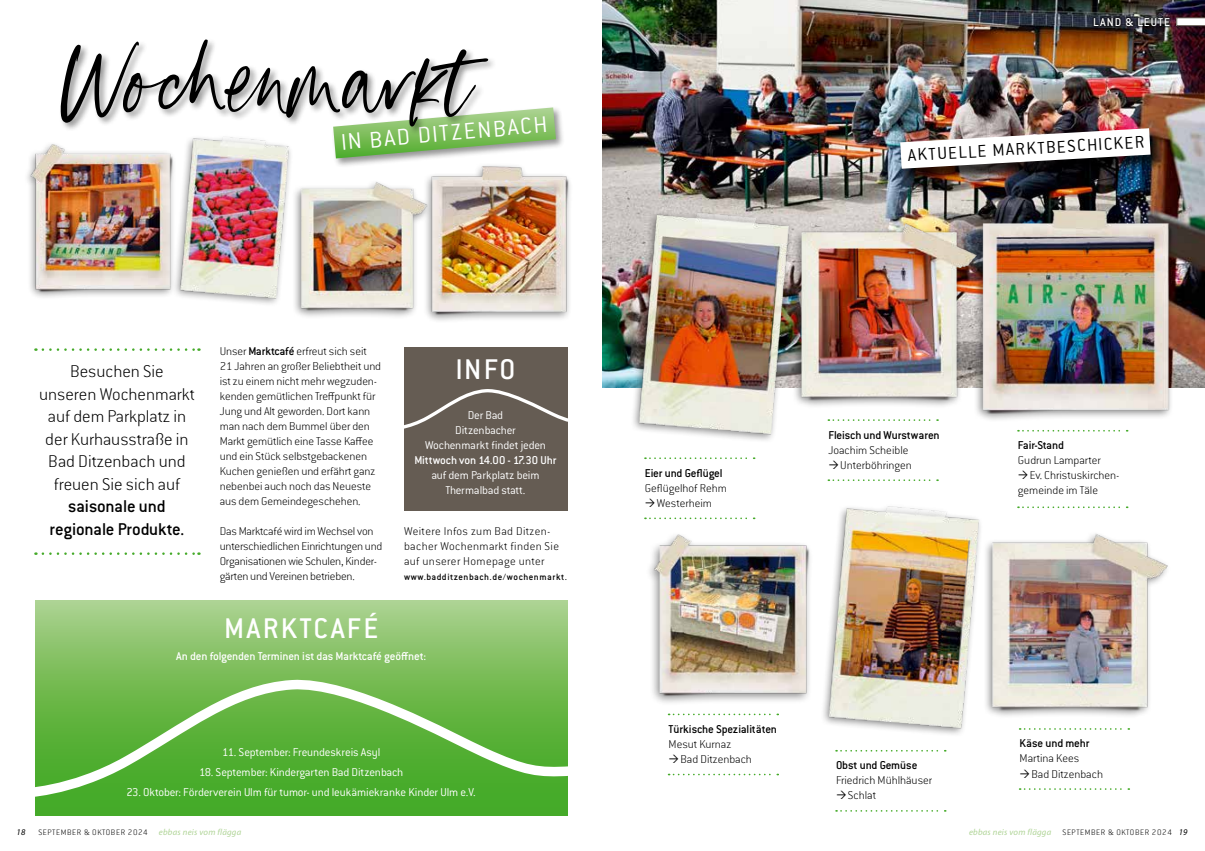
<style>
.page{position:relative;width:1205px;height:851px;background:#fff}
.page>*{position:absolute;margin:0;border:0;box-sizing:border-box;transform-origin:0 0}
.t1{font:105px "Goldney";color:#000}
.t2{font:93.25px "Goldney";color:#000}
.t3{font:500 31.25px "Conduit ITC Std";letter-spacing:.07em;color:#fff}
.t4{font:300 25px "Conduit ITC Std";color:#fff}
.t5{font:200 18.75px/22.5px "Conduit ITC Std";color:#000;text-align:center}
.t6{font:500 18.75px/22.5px "Conduit ITC Std";letter-spacing:-.015em;color:#000;text-align:center}
.t7{font:300 18.75px "Conduit ITC Std";color:#000}
.t8{font:200 12.5px/15px "Conduit ITC Std";letter-spacing:-.005em;color:#000}
.t9{font:300 12.5px/15px "Conduit ITC Std";letter-spacing:-.015em;color:#fff;text-align:center}
.t10{font:500 12.5px "Conduit ITC Std";letter-spacing:-.01em;color:#000}
.t11{font:200 12.5px/15px "Conduit ITC Std";letter-spacing:.03em;color:#000}
.t12{font:500 12.5px "Conduit ITC Std";letter-spacing:-.01em;color:#fff}
.t13{font:500 12.5px "Conduit ITC Std";letter-spacing:.08em;color:#fff}
.t14{font:500 10px "Conduit ITC Std";letter-spacing:.05em;color:#000}
.t15{font:200 8.75px "Conduit ITC Std";letter-spacing:.07em;color:#000}
.t16{font:italic 8.75px "Myriad Pro";letter-spacing:.025em;color:#afd496}
.t17{font:italic 8.75px "Myriad Pro";color:#000}
.s1{font-weight:500}
.s2{font-family:"Myriad Pro";font-weight:400;font-style:italic}
</style>
<div class="page">
<img style="left:602px;top:0;width:603px;height:387px">
<img style="left:632px;top:202px;width:162px;height:239px">
<img style="left:794px;top:185px;width:184px;height:236px">
<img style="left:976px;top:193px;width:205px;height:239px">
<img style="left:823px;top:506px;width:345px;height:229px">
<img style="left:296px;top:168px;width:274px;height:153px">
<img style="left:27px;top:137px;width:264px;height:166px">
<div style="left:404px;top:347px;width:163px;height:163px;background:#655c53"></div>
<svg style="left:404px;top:386px;width:164px;height:60px"></svg>
<div style="left:331px;top:105px;width:234px;height:63px;background:#000;opacity:.42"></div>
<svg style="left:333px;top:107px;width:223px;height:51px;background:#98c582"></svg>
<div style="left:59px;top:38px;width:438px;height:98px;background:#000;opacity:.42"></div>
<svg style="left:43px;top:348px;width:156px;height:3px"></svg>
<svg style="left:43px;top:552px;width:156px;height:3px"></svg>
<svg style="left:35px;top:600px;width:532px;height:70px;background:#95c877"></svg>
<svg style="left:35px;top:670px;width:532px;height:145px;background:#65b647"></svg>
<div style="left:644px;top:531px;width:170px;height:175px;background:#000;opacity:.45"></div>
<img style="left:648px;top:531px;width:163px;height:165px">
<svg style="left:668px;top:713px;width:110px;height:2px"></svg>
<svg style="left:668px;top:773px;width:110px;height:2px"></svg>
<svg style="left:645px;top:457px;width:109px;height:2px"></svg>
<svg style="left:645px;top:517px;width:109px;height:2px"></svg>
<svg style="left:836px;top:749px;width:110px;height:2px"></svg>
<svg style="left:836px;top:810px;width:110px;height:1px"></svg>
<svg style="left:1019px;top:728px;width:110px;height:1px"></svg>
<svg style="left:1019px;top:788px;width:110px;height:1px"></svg>
<svg style="left:828px;top:419px;width:110px;height:2px"></svg>
<svg style="left:828px;top:479px;width:110px;height:2px"></svg>
<svg style="left:1018px;top:430px;width:109px;height:1px"></svg>
<svg style="left:1018px;top:506px;width:109px;height:2px"></svg>
<div style="left:902px;top:130px;width:264px;height:54px;background:#000;opacity:.75"></div>
<img style="left:900px;top:128px;width:250px;height:41px">
<svg style="left:1176px;top:18px;width:29px;height:8px"></svg>
<div style="left:1091px;top:15px;width:81px;height:14px;background:#000;opacity:.75"></div>
<h2 class="t2" style="left:131px;top:29px;width:344px">ochenmarkt</h2>
<h1 class="t1" style="left:57px;top:19px;width:76px">W</h1>
<h3 class="t4" style="left:340px;top:127px;width:208px;rotate:-5deg">IN BAD DITZENBACH</h3>
<h3 class="t5" style="left:39px;top:360px;width:157px">Besuchen Sie unseren Wochenmarkt auf dem Parkplatz in der Kurhausstraße in<br>Bad Ditzenbach und freuen Sie sich auf</h3>
<h3 class="t6" style="left:50px;top:494px;width:136px">saisonale und regionale Produkte.</h3>
<p class="t8" style="left:220px;top:343px;width:163px">Unser <span class="s1">Marktcafé</span> erfreut sich seit<br>21 Jahren an großer Beliebtheit und ist zu einem nicht mehr wegzuden&shy;kenden gemütlichen Treffpunkt für<br>Jung und Alt geworden. Dort kann man nach dem Bummel über den<br>Markt gemütlich eine Tasse Kaffee und ein Stück selbstgebackenen<br>Kuchen genießen und erfährt ganz nebenbei auch noch das Neueste aus dem Gemeindegeschehen.</p>
<p class="t8" style="left:220px;top:523px;width:164px">Das Marktcafé wird im Wechsel von unterschiedlichen Einrichtungen und Organisationen wie Schulen, Kinder&shy;gärten und Vereinen betrieben.</p>
<p class="t11" style="left:404px;top:523px;width:157px">Weitere Infos zum Bad Ditzen&shy;bacher Wochenmarkt finden Sie auf unserer Homepage unter</p>
<h3 class="t3" style="left:455px;top:350px;width:62px">INFO</h3>
<p class="t9" style="left:425px;top:407px;width:122px">Der Bad<br>Ditzenbacher<br>Wochenmarkt findet jeden</p>
<p class="t12" style="left:414px;top:452px;width:143px">Mittwoch von 14.00 - 17.30 Uhr</p>
<p class="t9" style="left:431px;top:467px;width:110px">auf dem Parkplatz beim<br>Thermalbad statt.</p>
<p class="t14" style="left:404px;top:571px;width:164px">www.badditzenbach.de/wochenmarkt.</p>
<h3 class="t3" style="left:224px;top:609px;width:156px">MARKTCAFÉ</h3>
<p class="t12" style="left:176px;top:648px;width:252px">An den folgenden Terminen ist das Marktcafé geöffnet:</p>
<p class="t9" style="left:222px;top:744px;width:160px">11. September: Freundeskreis Asyl</p>
<p class="t9" style="left:199px;top:764px;width:206px">18. September: Kindergarten Bad Ditzenbach</p>
<p class="t9" style="left:127px;top:784px;width:351px">23. Oktober: Förderverein Ulm für tumor- und leukämiekranke Kinder Ulm e.V.</p>
<p class="t13" style="left:1093px;top:14px;width:78px">LAND &amp; LEUTE</p>
<h3 class="t7" style="left:907px;top:143px;width:238px;rotate:-3deg">AKTUELLE MARKTBESCHICKER</h3>
<p class="t10" style="left:645px;top:465px;width:79px">Eier und Geflügel</p>
<p class="t8" style="left:645px;top:480px;width:83px;text-align:center">Geflügelhof Rehm<br>Westerheim</p>
<p class="t10" style="left:828px;top:427px;width:113px">Fleisch und Wurstwaren</p>
<p class="t8" style="left:828px;top:442px;width:85px;text-align:right">Joachim Scheible<br>Unterböhringen</p>
<p class="t10" style="left:1018px;top:437px;width:47px">Fair-Stand</p>
<p class="t8" style="left:1018px;top:452px;width:84px">Gudrun Lamparter</p>
<p class="t8" style="left:1030px;top:467px;width:91px">Ev. Christuskirchen-</p>
<p class="t8" style="left:1018px;top:482px;width:82px">gemeinde im Täle</p>
<p class="t10" style="left:668px;top:721px;width:110px">Türkische Spezialitäten</p>
<p class="t8" style="left:680px;top:736px;width:73px;text-indent:-12px">Mesut Kurnaz<br>Bad Ditzenbach</p>
<p class="t10" style="left:836px;top:757px;width:83px">Obst und Gemüse</p>
<p class="t8" style="left:848px;top:772px;width:86px;text-indent:-12px">Friedrich Mühlhäuser<br>Schlat</p>
<p class="t10" style="left:1019px;top:735px;width:71px">Käse und mehr</p>
<p class="t8" style="left:1031px;top:750px;width:73px;text-indent:-12px">Martina Kees<br>Bad Ditzenbach</p>
<p class="t17" style="left:17px;top:826px;width:10px">18</p>
<p class="t15" style="left:38px;top:826px;width:111px">SEPTEMBER &amp; OKTOBER 2024</p>
<p class="t16" style="left:159px;top:826px;width:84px">ebbas neis vom flägga</p>
<p class="t16" style="left:969px;top:826px;width:84px">ebbas neis vom flägga</p>
<p class="t15" style="left:1062px;top:826px;width:127px">SEPTEMBER &amp; OKTOBER 2024 <span class="s2">19</span></p>
</div>
